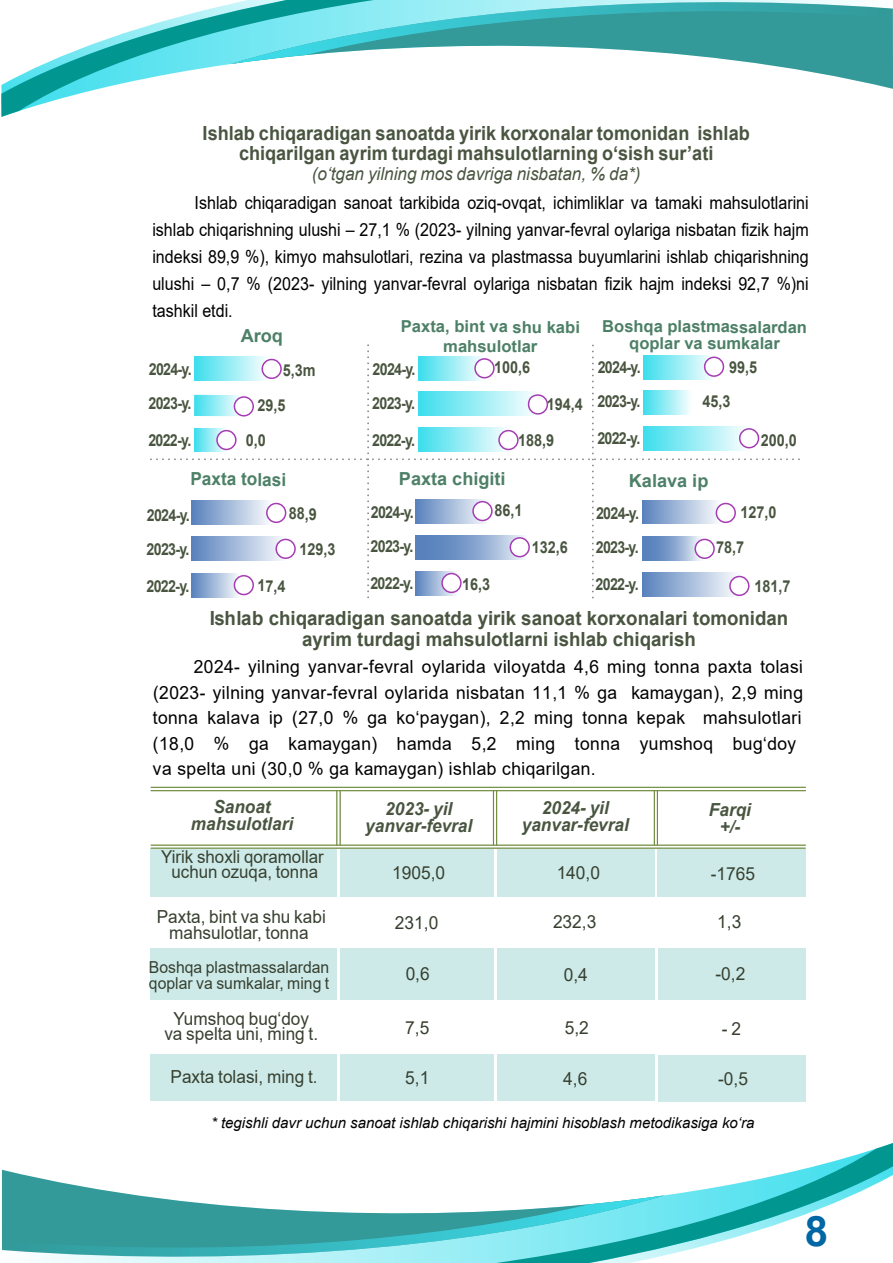
<style>
.page{position:relative;width:893px;height:1263px;background:#fff}
.page>*{position:absolute;margin:0;border:0;box-sizing:border-box;transform-origin:0 0}
.t1{font:700 42px "Arial";color:#0067a4}
.t2{font:700 19.5px/20px "Arial";color:#495540;text-align:center;scale:.93 1}
.t3{font:700 19.5px/21px "Arial";color:#495540;text-align:center;scale:.96 1}
.t4{font:18px/27px "Arial";color:#000;text-align:justify;scale:.89 1}
.t5{font:18px/20.9px "Arial";color:#000}
.t6{font:18px/15.3px "Arial";color:#374030;text-align:center;scale:.96 1}
.t7{font:italic 700 18px/16.8px "Arial";color:#495540;text-align:center;scale:.96 1}
.t8{font:italic 18px "Arial";color:#495540;scale:.95 1}
.t9{font:700 18px "Arial";letter-spacing:-.005em;color:#4d8067}
.t10{font:700 18px "Arial";letter-spacing:-.005em;color:#4d8067;scale:.96 1}
.t11{font:17.7px/15.5px "Arial";color:#374030;text-align:center;scale:.96 1}
.t12{font:700 16.5px/33.8px "Arial";letter-spacing:-.05em;color:#495540;scale:.86 1}
.t13{font:700 16.5px "Arial";letter-spacing:-.05em;color:#495540;scale:.87 1}
.t14{font:700 16.5px/19.8px "Arial";letter-spacing:-.005em;color:#4d8067;text-align:center}
.t15{font:16.5px/15.5px "Arial";color:#374030;scale:.96 1}
.t16{font:italic 15px "Arial";color:#000}
</style>
<div class="page">
<div style="left:151px;top:948px;width:186px;height:52px;background:#cdeae9"></div>
<div style="left:340px;top:948px;width:153px;height:52px;background:#cdeae9"></div>
<div style="left:497px;top:948px;width:157px;height:52px;background:#cdeae9"></div>
<div style="left:658px;top:948px;width:148px;height:52px;background:#cdeae9"></div>
<div style="left:151px;top:849px;width:186px;height:48px;background:#cdeae9"></div>
<div style="left:340px;top:849px;width:153px;height:48px;background:#cdeae9"></div>
<div style="left:497px;top:849px;width:157px;height:48px;background:#cdeae9"></div>
<div style="left:658px;top:849px;width:148px;height:48px;background:#cdeae9"></div>
<hr style="left:336px;top:791px;width:1px;height:54px;background:#708d3d">
<hr style="left:493px;top:791px;width:1px;height:54px;background:#708d3d">
<hr style="left:657px;top:791px;width:1px;height:54px;background:#708d3d">
<hr style="left:151px;top:787px;width:655px;height:1px;background:#708d3d">
<hr style="left:151px;top:847px;width:655px;height:2px;background:#708d3d">
<hr style="left:340px;top:791px;width:1px;height:54px;background:#708d3d">
<hr style="left:496px;top:791px;width:1px;height:54px;background:#708d3d">
<hr style="left:654px;top:791px;width:1px;height:54px;background:#708d3d">
<hr style="left:151px;top:844px;width:655px;height:2px;background:#708d3d">
<hr style="left:151px;top:790px;width:655px;height:1px;background:#708d3d">
<div style="left:151px;top:1054px;width:186px;height:47px;background:#cdeae9"></div>
<div style="left:340px;top:1054px;width:153px;height:47px;background:#cdeae9"></div>
<div style="left:498px;top:1054px;width:157px;height:47px;background:#cdeae9"></div>
<div style="left:658px;top:1055px;width:148px;height:47px;background:#cdeae9"></div>
<svg style="left:150px;top:345px;width:650px;height:254px"></svg>
<svg style="left:859px;top:1143px;width:34px;height:11px"></svg>
<svg style="left:2px;top:1154px;width:891px;height:109px"></svg>
<svg style="left:1px;top:105px;width:37px;height:12px"></svg>
<svg style="left:1px;top:0;width:892px;height:105px"></svg>
<p class="t2" style="left:203px;top:124px;width:590px">Ishlab chiqaradigan sanoatda yirik korxonalar tomonidan ishlab chiqarilgan ayrim turdagi mahsulotlarning o‘sish sur’ati</p>
<p class="t8" style="left:312px;top:162px;width:348px">(o‘tgan yilning mos davriga nisbatan, % da*)</p>
<p class="t4" style="left:152px;top:189px;width:739px;text-indent:42px">Ishlab chiqaradigan sanoat tarkibida oziq-ovqat, ichimliklar va tamaki mahsulotlarini ishlab chiqarishning ulushi – 27,1 % (2023- yilning yanvar-fevral oylariga nisbatan fizik hajm indeksi 89,9 %), kimyo mahsulotlari, rezina va plastmassa buyumlarini ishlab chiqarishning ulushi – 0,7 % (2023- yilning yanvar-fevral oylariga nisbatan fizik hajm indeksi 92,7 %)ni tashkil etdi.</p>
<p class="t9" style="left:241px;top:323px;width:44px">Aroq</p>
<p class="t14" style="left:401px;top:317px;width:181px">Paxta, bint va shu kabi mahsulotlar</p>
<p class="t14" style="left:602px;top:319px;width:206px;line-height:16.5px">Boshqa plastmassalardan qoplar va sumkalar</p>
<p class="t12" style="left:148px;top:353px;width:52px">2024-y.<br>2023-y.</p>
<p class="t12" style="left:148px;top:423px;width:51px">2022-y.</p>
<p class="t13" style="left:246px;top:428px;width:25px">0,0</p>
<p class="t13" style="left:283px;top:359px;width:39px">5,3m</p>
<p class="t13" style="left:258px;top:394px;width:34px">29,5</p>
<p class="t12" style="left:372px;top:353px;width:52px">2024-y.<br>2023-y.</p>
<p class="t12" style="left:372px;top:423px;width:51px">2022-y.</p>
<p class="t13" style="left:494px;top:355px;width:43px">100,6</p>
<p class="t13" style="left:547px;top:393px;width:43px">194,4</p>
<p class="t13" style="left:518px;top:428px;width:43px">188,9</p>
<p class="t12" style="left:597px;top:351px;width:52px">2024-y.<br>2023-y.</p>
<p class="t12" style="left:597px;top:421px;width:51px">2022-y.</p>
<p class="t13" style="left:729px;top:356px;width:34px">99,5</p>
<p class="t13" style="left:702px;top:390px;width:34px">45,3</p>
<p class="t13" style="left:761px;top:428px;width:43px">200,0</p>
<p class="t10" style="left:190px;top:466px;width:101px">Paxta tolasi</p>
<p class="t9" style="left:399px;top:466px;width:108px">Paxta chigiti</p>
<p class="t9" style="left:629px;top:468px;width:81px">Kalava ip</p>
<p class="t13" style="left:494px;top:499px;width:34px">86,1</p>
<p class="t12" style="left:147px;top:498px;width:51px">2024-y.</p>
<p class="t13" style="left:740px;top:501px;width:43px">127,0</p>
<p class="t12" style="left:147px;top:532px;width:51px">2023-y.</p>
<p class="t12" style="left:146px;top:569px;width:51px">2022-y.</p>
<p class="t12" style="left:371px;top:495px;width:52px">2024-y.<br>2023-y.</p>
<p class="t12" style="left:370px;top:566px;width:51px">2022-y.</p>
<p class="t13" style="left:289px;top:502px;width:34px">88,9</p>
<p class="t12" style="left:596px;top:497px;width:52px">2024-y.<br>2023-y.</p>
<p class="t12" style="left:596px;top:567px;width:51px">2022-y.</p>
<p class="t13" style="left:532px;top:536px;width:43px">132,6</p>
<p class="t13" style="left:716px;top:536px;width:34px">78,7</p>
<p class="t13" style="left:299px;top:538px;width:43px">129,3</p>
<p class="t13" style="left:462px;top:573px;width:34px">16,3</p>
<p class="t13" style="left:258px;top:574px;width:34px">17,4</p>
<p class="t13" style="left:754px;top:575px;width:43px">181,7</p>
<p class="t3" style="left:210px;top:607px;width:604px">Ishlab chiqaradigan sanoatda yirik sanoat korxonalari tomonidan ayrim turdagi mahsulotlarni ishlab chiqarish</p>
<p class="t5" style="left:152px;top:661px;width:652px;line-height:23.4px;text-indent:41px;rotate:-1deg">2024- yilning yanvar-fevral oylarida viloyatda 4,6 ming tonna paxta tolasi (2023- yilning yanvar-fevral oylarida nisbatan 11,1 % ga k</p>
<p class="t5" style="left:152px;top:692px;width:653px;text-align:justify;text-indent:531px;rotate:-1deg">gan), 2,9 ming tonna kalava ip (27,0 % ga ko‘paygan), 2,2 ming tonna kepak mahsulotlari (18,0 % ga kam</p>
<p class="t5" style="left:640px;top:682px;width:44px">amay</p>
<p class="t5" style="left:152px;top:741px;width:645px;line-height:19.6px;text-indent:189px;rotate:-1deg">gan) hamda 5,2 ming tonna yumshoq bug‘doy va spelta uni (30,0 % ga k</p>
<p class="t5" style="left:322px;top:733px;width:20px">ay</p>
<p class="t5" style="left:364px;top:758px;width:36px">ama</p>
<p class="t5" style="left:398px;top:760px;width:199px;rotate:-1deg">ygan) ishlab chiqarilgan.</p>
<p class="t7" style="left:191px;top:799px;width:108px">Sanoat mahsulotlari</p>
<p class="t7" style="left:365px;top:801px;width:113px">2023- yil yanvar-fevral</p>
<p class="t7" style="left:522px;top:800px;width:113px">2024- yil yanvar-fevral</p>
<p class="t7" style="left:709px;top:802px;width:45px">Farqi +/-</p>
<p class="t11" style="left:161px;top:849px;width:171px">Yirik shoxli qoramollar uchun ozuqa, tonna</p>
<p class="t6" style="left:157px;top:909px;width:178px">Paxta, bint va shu kabi mahsulotlar, tonna</p>
<p class="t15" style="left:149px;top:960px;width:189px">Boshqa plastmassalardan qoplar va sumkalar, ming t</p>
<p class="t6" style="left:164px;top:1011px;width:162px">Yumshoq bug‘doy va spelta uni, ming t.</p>
<p class="t6" style="left:171px;top:1069px;width:155px">Paxta tolasi, ming t.</p>
<p class="t6" style="left:392px;top:864px;width:57px">1905,0</p>
<p class="t6" style="left:557px;top:865px;width:47px">140,0</p>
<p class="t6" style="left:711px;top:866px;width:48px">-1765</p>
<p class="t6" style="left:395px;top:914px;width:47px">231,0</p>
<p class="t6" style="left:553px;top:913px;width:47px">232,3</p>
<p class="t6" style="left:717px;top:914px;width:27px">1,3</p>
<p class="t6" style="left:406px;top:966px;width:27px">0,6</p>
<p class="t6" style="left:564px;top:966px;width:27px">0,4</p>
<p class="t6" style="left:715px;top:965px;width:33px">-0,2</p>
<p class="t6" style="left:405px;top:1020px;width:27px">7,5</p>
<p class="t6" style="left:565px;top:1020px;width:27px">5,2</p>
<p class="t6" style="left:722px;top:1020px;width:22px">- 2</p>
<p class="t6" style="left:405px;top:1070px;width:27px">5,1</p>
<p class="t6" style="left:563px;top:1071px;width:27px">4,6</p>
<p class="t6" style="left:718px;top:1071px;width:33px">-0,5</p>
<p class="t16" style="left:211px;top:1113px;width:545px">* tegishli davr uchun sanoat ishlab chiqarishi hajmini hisoblash metodikasiga ko‘ra</p>
<h1 class="t1" style="left:805px;top:1201px;width:25px">8</h1>
</div>
